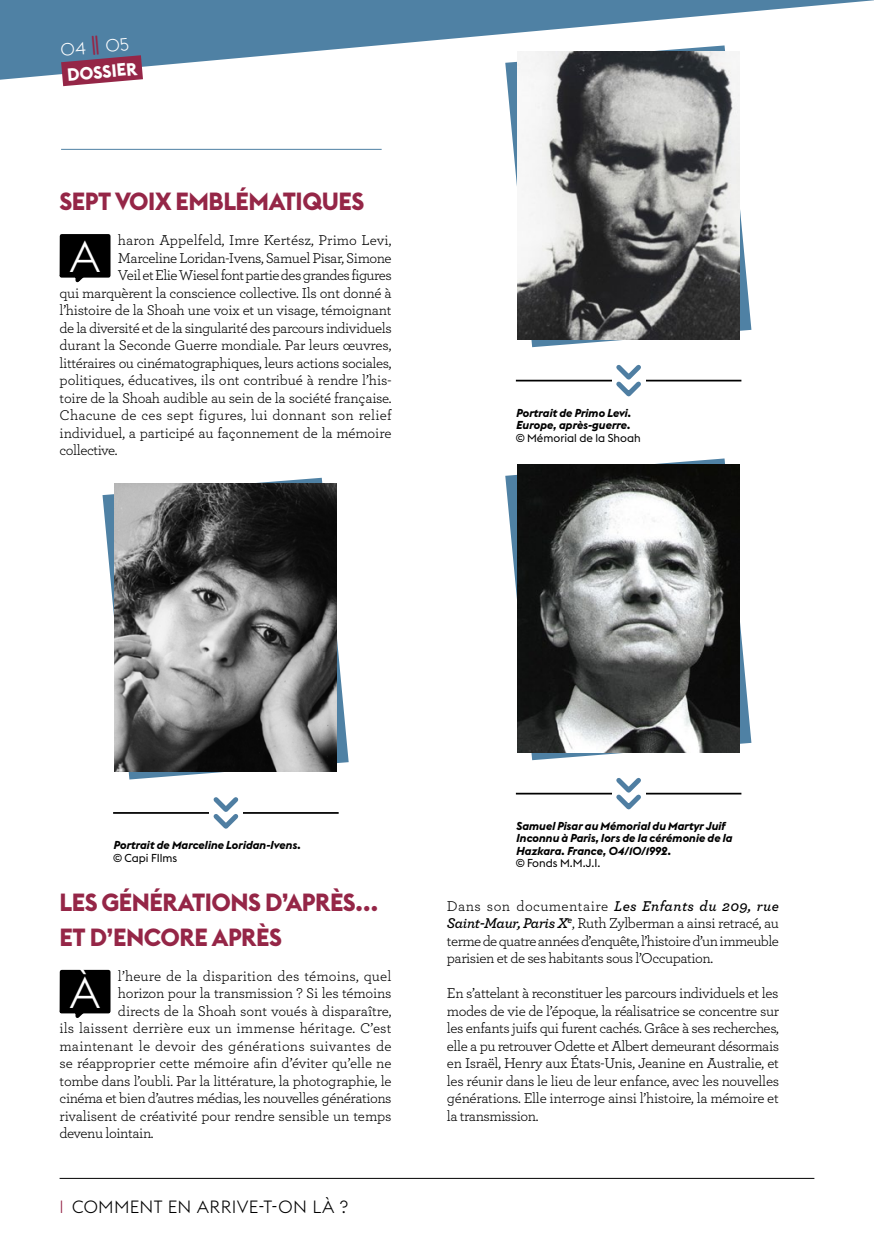
<style>
.page{position:relative;width:874px;height:1241px;background:#fff}
.page>*{position:absolute;margin:0;border:0;box-sizing:border-box;transform-origin:0 0}
.t1{font:300 43.93px "Euclid Flex";color:#fff}
.t2{font:700 24.5px/35px "Euclid Flex";letter-spacing:-.02em;color:#952647}
.t3{font:300 17.5px "Euclid Flex";letter-spacing:.015em;color:#000}
.t4{font:700 17.5px/25.4px "Euclid Flex";color:#fff}
.t5{font:14.88px/17.5px "Archer";letter-spacing:-.02em;color:#000;text-align:justify}
.t6{font:14.88px "Archer";letter-spacing:.01em;color:#000}
.t7{font:14.88px "Archer";color:#000}
.t8{font:14.88px "Archer";letter-spacing:.015em;color:#000}
.t9{font:14.88px "Archer";letter-spacing:.005em;color:#000}
.t10{font:italic 700 11.38px/12.2px "Euclid Flex";color:#000}
.t11{font:11.38px "Euclid Flex";color:#000}
.s1{font-weight:300}
.s2{font-family:"Lovelo Line";font-size:26.25px;color:#952647}
.s3{font-weight:600;font-style:italic}
.s4{color:#952647}
</style>
<div class="page">
<svg style="left:0;top:0;width:873px;height:80px;fill:#4f81a4"></svg>
<svg style="left:61px;top:55px;width:82px;height:31px;background:#984a67"></svg>
<hr style="left:60px;top:1177px;width:754px;height:1px;background:#000">
<svg style="left:60px;top:234px;width:50px;height:48px;background:#151515"></svg>
<svg style="left:60px;top:969px;width:50px;height:48px;background:#151515"></svg>
<hr style="left:61px;top:149px;width:320px;height:1px;background:#4f81a4">
<svg style="left:102px;top:477px;width:246px;height:302px"></svg>
<img style="left:115px;top:484px;width:222px;height:287px">
<hr style="left:113px;top:812px;width:225px;height:1px;background:#000">
<div style="left:209px;top:794px;width:34px;height:36px;background:#fff"></div>
<svg style="left:213px;top:797px;width:25px;height:31px"></svg>
<svg style="left:505px;top:458px;width:246px;height:302px"></svg>
<img style="left:517px;top:464px;width:222px;height:288px">
<hr style="left:515px;top:792px;width:226px;height:2px;background:#000">
<div style="left:611px;top:775px;width:34px;height:36px;background:#fff"></div>
<svg style="left:616px;top:777px;width:25px;height:32px"></svg>
<svg style="left:505px;top:45px;width:246px;height:302px"></svg>
<img style="left:517px;top:52px;width:222px;height:287px">
<hr style="left:515px;top:379px;width:226px;height:2px;background:#000">
<div style="left:611px;top:362px;width:34px;height:36px;background:#fff"></div>
<svg style="left:616px;top:364px;width:25px;height:32px"></svg>
<p class="t4" style="left:60px;top:37px;width:76px;rotate:-5deg"><span class="s1">04</span> <span class="s2">I</span> <span class="s1">05<br></span>DOSSIER</p>
<h2 class="t2" style="left:60px;top:184px;width:306px">SEPT VOIX EMBLÉMATIQUES</h2>
<h1 class="t1" style="left:69px;top:231px;width:33px">A</h1>
<p class="t9" style="left:118px;top:230px;width:275px">haron Appelfeld, Imre Kertész, Primo Levi,</p>
<p class="t5" style="left:118px;top:248px;width:275px">Marceline Loridan-Ivens, Samuel Pisar, Simone</p>
<p class="t5" style="left:118px;top:266px;width:275px">Veil et Elie Wiesel font partie des grandes figures</p>
<p class="t5" style="left:60px;top:283px;width:333px">qui marquèrent la conscience collective. Ils ont donné à</p>
<p class="t5" style="left:60px;top:301px;width:333px">l’histoire de la Shoah une voix et un visage, témoignant</p>
<p class="t5" style="left:60px;top:318px;width:333px">de la diversité et de la singularité des parcours individuels</p>
<p class="t5" style="left:60px;top:336px;width:333px">durant la Seconde Guerre mondiale. Par leurs œuvres,</p>
<p class="t5" style="left:60px;top:353px;width:333px">littéraires ou cinématographiques, leurs actions sociales,</p>
<p class="t5" style="left:60px;top:371px;width:333px">politiques, éducatives, ils ont contribué à rendre l’his-</p>
<p class="t5" style="left:60px;top:388px;width:333px">toire de la Shoah audible au sein de la société française.</p>
<p class="t6" style="left:60px;top:405px;width:333px">Chacune de ces sept figures, lui donnant son relief</p>
<p class="t5" style="left:60px;top:423px;width:333px">individuel, a participé au façonnement de la mémoire</p>
<p class="t5" style="left:60px;top:441px;width:59px">collective.</p>
<p class="t10" style="left:515px;top:407px;width:117px">Portrait de Primo Levi.<br>Europe, après-guerre.</p>
<p class="t11" style="left:515px;top:431px;width:126px">© Mémorial de la Shoah</p>
<p class="t10" style="left:113px;top:839px;width:189px">Portrait de Marceline Loridan-Ivens.</p>
<p class="t11" style="left:113px;top:850px;width:66px">© Capi FIlms</p>
<p class="t10" style="left:515px;top:819px;width:217px">Samuel Pisar au Mémorial du Martyr Juif<br>Inconnu à Paris, lors de la cérémonie de la<br>Hazkara. France, 04/10/1992.</p>
<p class="t11" style="left:515px;top:856px;width:86px">© Fonds M.M.J.I.</p>
<h2 class="t2" style="left:60px;top:884px;width:320px">LES GÉNÉRATIONS D’APRÈS...<br>ET D’ENCORE APRÈS</h2>
<p class="t5" style="left:446px;top:896px;width:333px">Dans son documentaire <span class="s3">Les Enfants du 209, rue Saint-Maur, Paris X</span><sup>e</sup>, Ruth Zylberman a ainsi retracé, au terme de quatre années d’enquête, l’histoire d’un immeuble parisien et de ses habitants sous l’Occupation.</p>
<p class="t5" style="left:446px;top:983px;width:333px">En s’attelant à reconstituer les parcours individuels et les modes de vie de l’époque, la réalisatrice se concentre sur les enfants juifs qui furent cachés. Grâce à ses recherches, elle a pu retrouver Odette et Albert demeurant désormais en Israël, Henry aux États-Unis, Jeanine en Australie, et les réunir dans le lieu de leur enfance, avec les nouvelles générations. Elle interroge ainsi l’histoire, la mémoire et la transmission.</p>
<h1 class="t1" style="left:69px;top:966px;width:33px">À</h1>
<p class="t6" style="left:118px;top:965px;width:275px">l’heure de la disparition des témoins, quel</p>
<p class="t5" style="left:118px;top:983px;width:275px">horizon pour la transmission ? Si les témoins</p>
<p class="t5" style="left:118px;top:1000px;width:275px">directs de la Shoah sont voués à disparaître,</p>
<p class="t6" style="left:60px;top:1017px;width:333px">ils laissent derrière eux un immense héritage. C’est</p>
<p class="t8" style="left:60px;top:1035px;width:333px">maintenant le devoir des générations suivantes de</p>
<p class="t7" style="left:60px;top:1052px;width:333px">se réapproprier cette mémoire afin d’éviter qu’elle ne</p>
<p class="t5" style="left:60px;top:1070px;width:333px">tombe dans l’oubli. Par la littérature, la photographie, le</p>
<p class="t5" style="left:60px;top:1088px;width:333px">cinéma et bien d’autres médias, les nouvelles générations</p>
<p class="t5" style="left:60px;top:1105px;width:333px">rivalisent de créativité pour rendre sensible un temps</p>
<p class="t5" style="left:60px;top:1123px;width:95px">devenu lointain.</p>
<p class="t3" style="left:60px;top:1196px;width:290px"><span class="s4">|</span> COMMENT EN ARRIVE-T-ON LÀ ?</p>
</div>
